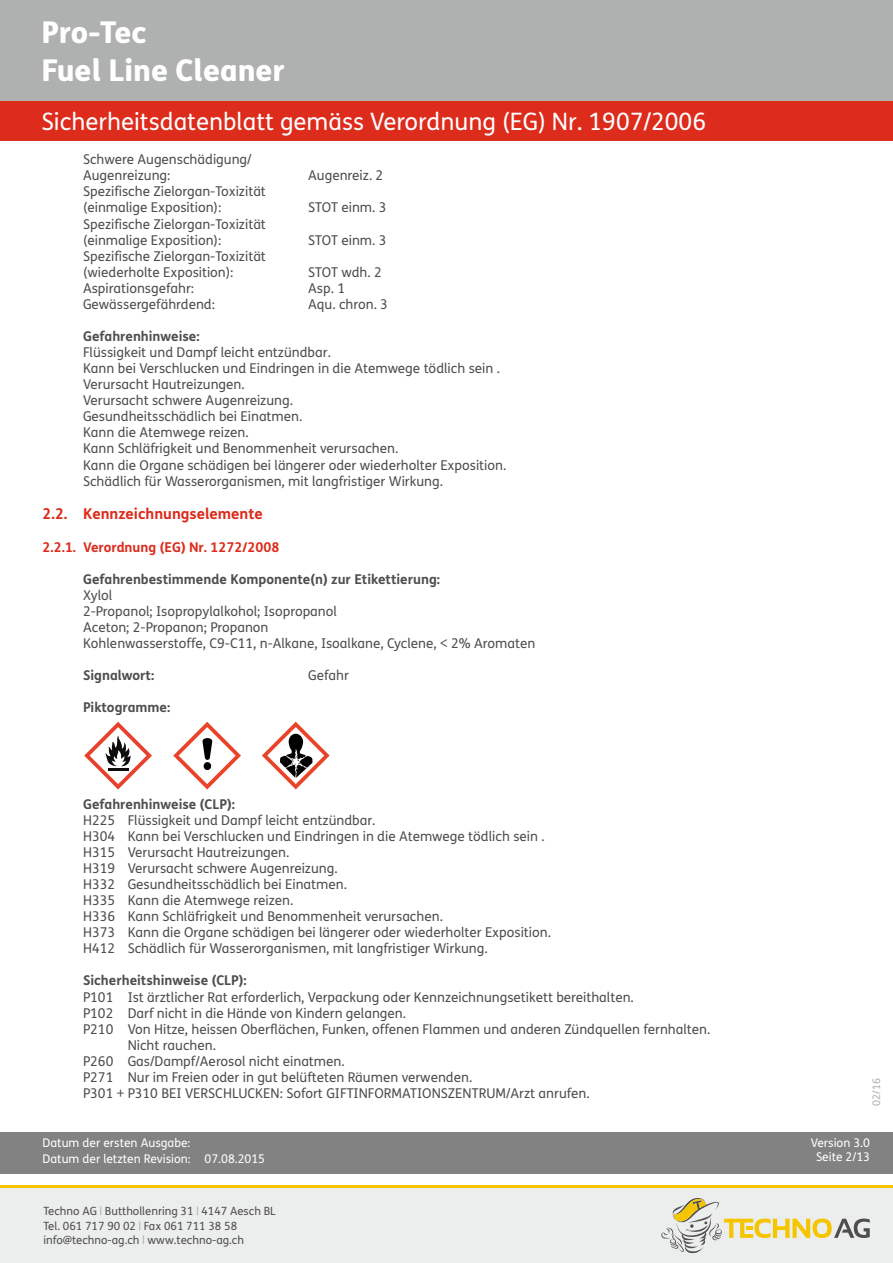
<style>
.page{position:relative;width:893px;height:1263px;background:#fff}
.page>*{position:absolute;margin:0;border:0;box-sizing:border-box;transform-origin:0 0}
.t1{font:700 30px/37.7px "FS Me";color:#fff}
.t2{font:24px "FS Me";color:#fff}
.t3{font:700 15px "FS Me";color:#dd2b1c}
.t4{font:13.5px/16px "FS Me";color:#4e4e4d}
.t5{font:700 13.5px "FS Me";color:#4e4e4d}
.t6{font:700 13.5px "FS Me";color:#dd2b1c}
.t7{font:12px/14.2px "FS Me";color:#fff;text-align:center}
.t8{font:11.4px/14.4px "FS Me";color:#4e4e4d}
.t9{font:10.5px "FS Me";color:#afb0b0}
.t10{font:8.1px "FS Me";color:#999}
</style>
<div class="page">
<div style="left:0;top:1132px;width:893px;height:41px;background:#818281"></div>
<div style="left:0;top:1185px;width:893px;height:78px;background:#eceded"></div>
<hr style="left:0;top:1185px;width:893px;height:3px;background:#f5c600">
<div style="left:0;top:0;width:893px;height:102px;background:#afb0b0"></div>
<div style="left:0;top:102px;width:893px;height:39px;background:#dd2b1c"></div>
<svg style="left:661px;top:1198px;width:209px;height:55px"></svg>
<svg style="left:84px;top:722px;width:68px;height:67px"></svg>
<svg style="left:262px;top:722px;width:68px;height:67px"></svg>
<svg style="left:173px;top:722px;width:68px;height:67px"></svg>
<h1 class="t1" style="left:42px;top:17px;width:245px">Pro-Tec<br>Fuel Line Cleaner</h1>
<h2 class="t2" style="left:42px;top:112px;width:666px">Sicherheitsdatenblatt gemäss Verordnung (EG) Nr. 1907/2006</h2>
<p class="t4" style="left:83px;top:153px;width:170px">Schwere Augenschädigung/<br>Augenreizung:</p>
<p class="t4" style="left:83px;top:185px;width:184px">Spezifische Zielorgan-Toxizität (einmalige Exposition):</p>
<p class="t4" style="left:83px;top:217px;width:184px">Spezifische Zielorgan-Toxizität (einmalige Exposition):</p>
<p class="t4" style="left:83px;top:249px;width:184px">Spezifische Zielorgan-Toxizität (wiederholte Exposition):</p>
<p class="t4" style="left:308px;top:169px;width:77px">Augenreiz. 2</p>
<p class="t4" style="left:308px;top:201px;width:80px">STOT einm. 3</p>
<p class="t4" style="left:308px;top:233px;width:80px">STOT einm. 3</p>
<p class="t4" style="left:308px;top:265px;width:75px">STOT wdh. 2</p>
<p class="t4" style="left:83px;top:281px;width:113px">Aspirationsgefahr:</p>
<p class="t4" style="left:308px;top:281px;width:38px">Asp. 1</p>
<p class="t4" style="left:83px;top:297px;width:133px">Gewässergefährdend:</p>
<p class="t4" style="left:308px;top:297px;width:81px">Aqu. chron. 3</p>
<p class="t5" style="left:83px;top:331px;width:118px">Gefahrenhinweise:</p>
<p class="t4" style="left:83px;top:346px;width:425px">Flüssigkeit und Dampf leicht entzündbar.<br>Kann bei Verschlucken und Eindringen in die Atemwege tödlich sein .<br>Verursacht Hautreizungen.<br>Verursacht schwere Augenreizung.<br>Gesundheitsschädlich bei Einatmen.<br>Kann die Atemwege reizen.<br>Kann Schläfrigkeit und Benommenheit verursachen.<br>Kann die Organe schädigen bei längerer oder wiederholter Exposition.<br>Schädlich für Wasserorganismen, mit langfristiger Wirkung.</p>
<p class="t3" style="left:43px;top:508px;width:222px">2.2. Kennzeichnungselemente</p>
<p class="t6" style="left:43px;top:541px;width:238px">2.2.1. Verordnung (EG) Nr. 1272/2008</p>
<p class="t5" style="left:83px;top:574px;width:359px">Gefahrenbestimmende Komponente(n) zur Etikettierung:</p>
<p class="t4" style="left:83px;top:588px;width:454px">Xylol<br>2-Propanol; Isopropylalkohol; Isopropanol<br>Aceton; 2-Propanon; Propanon<br>Kohlenwasserstoffe, C9-C11, n-Alkane, Isoalkane, Cyclene, &lt; 2% Aromaten</p>
<p class="t5" style="left:83px;top:670px;width:73px">Signalwort:</p>
<p class="t4" style="left:308px;top:669px;width:42px">Gefahr</p>
<p class="t5" style="left:83px;top:702px;width:89px">Piktogramme:</p>
<p class="t5" style="left:83px;top:799px;width:153px">Gefahrenhinweise (CLP):</p>
<p class="t4" style="left:83px;top:813px;width:469px">H225 Flüssigkeit und Dampf leicht entzündbar.<br>H304 Kann bei Verschlucken und Eindringen in die Atemwege tödlich sein .<br>H315 Verursacht Hautreizungen.<br>H319 Verursacht schwere Augenreizung.<br>H332 Gesundheitsschädlich bei Einatmen.<br>H335 Kann die Atemwege reizen.<br>H336 Kann Schläfrigkeit und Benommenheit verursachen.<br>H373 Kann die Organe schädigen bei längerer oder wiederholter Exposition.<br>H412 Schädlich für Wasserorganismen, mit langfristiger Wirkung.</p>
<p class="t5" style="left:83px;top:975px;width:165px">Sicherheitshinweise (CLP):</p>
<p class="t4" style="left:83px;top:990px;width:552px">P101 Ist ärztlicher Rat erforderlich, Verpackung oder Kennzeichnungsetikett bereithalten.</p>
<p class="t4" style="left:83px;top:1006px;width:325px">P102 Darf nicht in die Hände von Kindern gelangen.</p>
<p class="t4" style="left:83px;top:1022px;width:629px">P210 Von Hitze, heissen Oberflächen, Funken, offenen Flammen und anderen Zündquellen fernhalten.</p>
<p class="t4" style="left:128px;top:1038px;width:90px">Nicht rauchen.</p>
<p class="t4" style="left:83px;top:1054px;width:263px">P260 Gas/Dampf/Aerosol nicht einatmen.</p>
<p class="t4" style="left:83px;top:1070px;width:391px">P271 Nur im Freien oder in gut belüfteten Räumen verwenden.</p>
<p class="t4" style="left:83px;top:1086px;width:508px">P301 + P310 BEI VERSCHLUCKEN: Sofort GIFTINFORMATIONSZENTRUM/Arzt anrufen.</p>
<p class="t7" style="left:43px;top:1136px;width:224px;line-height:15.8px;text-align:left">Datum der ersten Ausgabe:<br>Datum der letzten Revision: 07.08.2015</p>
<p class="t8" style="left:43px;top:1205px;width:234px">Techno AG Butthollenring 31 4147 Aesch BL<br>Tel. 061 717 90 02 Fax 061 711 38 58 info@techno-ag.ch www.techno-ag.ch</p>
<p class="t10" style="left:100px;top:1207px;width:4px">|</p>
<p class="t10" style="left:196px;top:1207px;width:4px">|</p>
<p class="t10" style="left:139px;top:1221px;width:4px">|</p>
<p class="t10" style="left:142px;top:1236px;width:4px">|</p>
<p class="t9" style="left:872px;top:1106px;width:29px;rotate:-90deg">02/16</p>
<p class="t7" style="left:811px;top:1137px;width:61px">Version 3.0<br>Seite 2/13</p>
</div>
